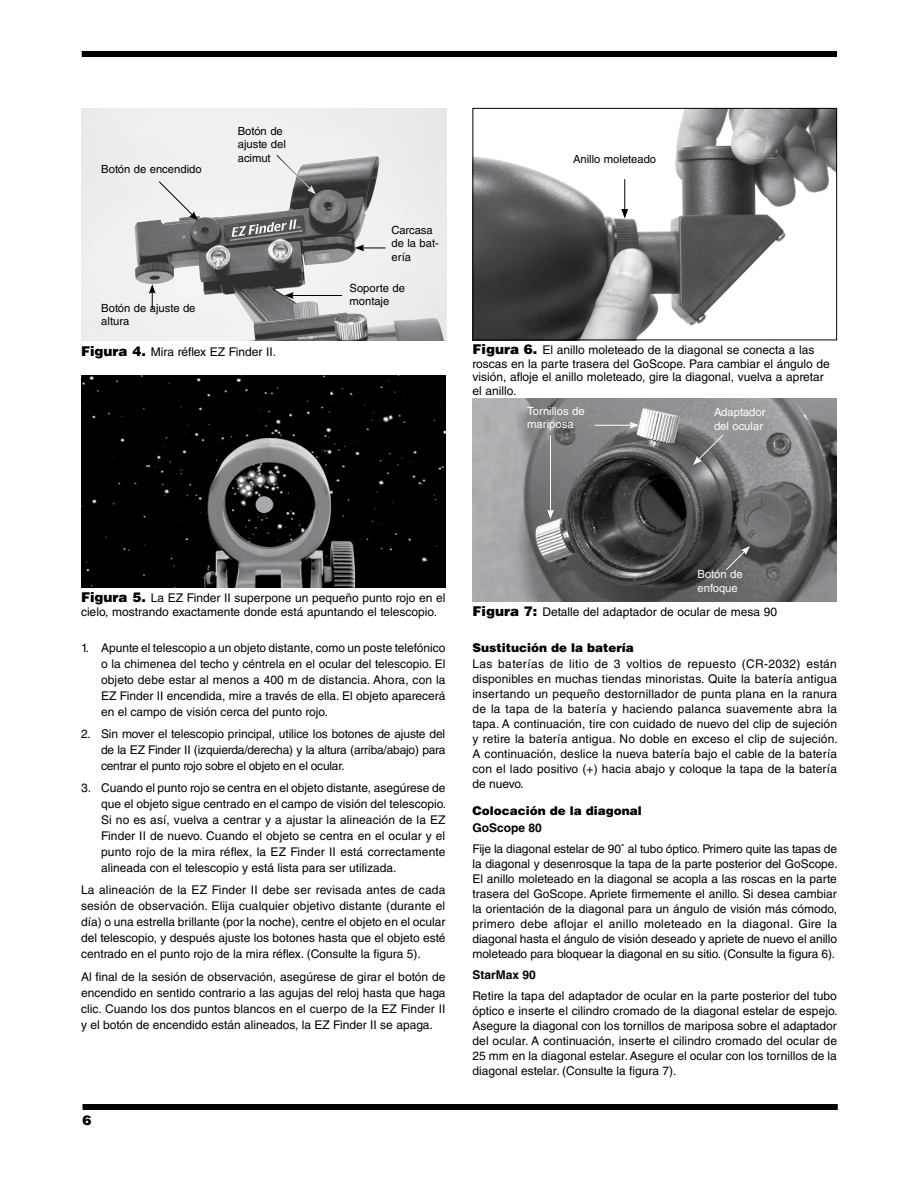
<style>
.page{position:relative;width:918px;height:1188px;background:#fff}
.page>*{position:absolute;margin:0;border:0;box-sizing:border-box;transform-origin:0 0}
.t1{font:900 13.5px "Helvetica LT Std";color:#000}
.IN_Body_Text{font:12px/15px "Helvetica LT Std";color:#000;text-align:justify}
.IN_Body_Text_Hang_In{font:12px/16px "Helvetica LT Std";color:#000;text-align:justify}
.IN_Caption{font:12px/13.5px "Helvetica LT Std";color:#000}
.IN_Section_Subhead{font:900 12px "Helvetica LT Std";color:#000}
.IN_Body_Text-2{font:700 12px "Helvetica LT Std";color:#000}
.t2{font:11.25px/13.5px "Helvetica LT Std";color:#000}
.t3{font:11.25px/13.5px "Helvetica LT Std";color:#fff}
.s1{font-weight:900;font-size:13.5px}
</style>
<div class="page">
<div style="left:82px;top:51px;width:755px;height:6px;background:#000"></div>
<div style="left:82px;top:1104px;width:756px;height:6px;background:#000"></div>
<img style="left:82px;top:108px;width:364px;height:232px">
<img style="left:472px;top:398px;width:365px;height:203px">
<img style="left:81px;top:375px;width:365px;height:213px">
<div style="left:256px;top:496px;width:16px;height:17px;background:#a7a9ac;border-radius:50%"></div>
<svg style="left:276px;top:154px;width:40px;height:40px"></svg>
<svg style="left:158px;top:181px;width:40px;height:39px"></svg>
<svg style="left:149px;top:284px;width:7px;height:26px"></svg>
<hr style="left:291px;top:295px;width:51px;height:1px;background:#000">
<svg style="left:284px;top:292px;width:10px;height:7px"></svg>
<svg style="left:355px;top:244px;width:31px;height:7px"></svg>
<img style="left:474px;top:110px;width:361px;height:228px">
<div style="left:472px;top:108px;width:365px;height:232px;border:1px solid #000"></div>
<hr style="left:624px;top:179px;width:1px;height:32px;background:#000">
<svg style="left:621px;top:209px;width:7px;height:10px"></svg>
<svg style="left:693px;top:434px;width:31px;height:31px"></svg>
<svg style="left:725px;top:546px;width:25px;height:25px"></svg>
<hr style="left:595px;top:425px;width:37px;height:1px;background:#fff">
<svg style="left:630px;top:422px;width:9px;height:7px"></svg>
<hr style="left:550px;top:436px;width:1px;height:76px;background:#fff">
<svg style="left:547px;top:510px;width:7px;height:9px"></svg>
<p class="t2" style="left:101px;top:163px;width:102px">Botón de encendido</p>
<p class="t2" style="left:238px;top:124px;width:50px">Botón de ajuste del acimut</p>
<p class="t2" style="left:101px;top:301px;width:96px">Botón de ajuste de altura</p>
<p class="IN_Caption" style="left:81px;top:345px;width:197px"><span class="s1">Figura 4.</span> Mira réflex EZ Finder II.</p>
<p class="t2" style="left:392px;top:223px;width:49px">Carcasa de la bat&shy;ería</p>
<p class="t2" style="left:350px;top:281px;width:57px">Soporte de montaje</p>
<p class="t2" style="left:573px;top:152px;width:85px">Anillo moleteado</p>
<p class="IN_Caption" style="left:472px;top:343px;width:359px"><span class="s1">Figura 6.</span> El anillo moleteado de la diagonal se conecta a las roscas en la parte trasera del GoScope. Para cambiar el ángulo de visión, afloje el anillo moleteado, gire la diagonal, vuelva a apretar el anillo.</p>
<p class="t3" style="left:527px;top:404px;width:59px">Tornillos de mariposa</p>
<p class="t3" style="left:714px;top:405px;width:53px">Adaptador del ocular</p>
<p class="IN_Caption" style="left:81px;top:591px;width:366px"><span class="s1">Figura 5.</span> La EZ Finder II superpone un pequeño punto rojo en el cielo, mostrando exactamente donde está apuntando el telescopio.</p>
<p class="IN_Body_Text_Hang_In" style="left:101px;top:639px;width:346px;text-indent:-20px">1. Apunte el telescopio a un objeto distante, como un poste telefónico o la chimenea del techo y céntrela en el ocular del telescopio. El objeto debe estar al menos a 400 m de distancia. Ahora, con la EZ Finder II encendida, mire a través de ella. El objeto aparecerá en el campo de visión cerca del punto rojo.</p>
<p class="IN_Body_Text_Hang_In" style="left:101px;top:726px;width:346px;text-indent:-20px">2. Sin mover el telescopio principal, utilice los botones de ajuste del de la EZ Finder II (izquierda/derecha) y la altura (arriba/abajo) para centrar el punto rojo sobre el objeto en el ocular.</p>
<p class="IN_Body_Text_Hang_In" style="left:101px;top:780px;width:347px;text-indent:-20px">3. Cuando el punto rojo se centra en el objeto distante, asegúrese de que el objeto sigue centrado en el campo de visión del telescopio.<br>Si no es así, vuelva a centrar y a ajustar la alineación de la EZ Finder II de nuevo. Cuando el objeto se centra en el ocular y el punto rojo de la mira réflex, la EZ Finder II está correctamente alineada con el telescopio y está lista para ser utilizada.</p>
<p class="IN_Body_Text" style="left:81px;top:882px;width:366px;line-height:16px">La alineación de la EZ Finder II debe ser revisada antes de cada sesión de observación. Elija cualquier objetivo distante (durante el día) o una estrella brillante (por la noche), centre el objeto en el ocular del telescopio, y después ajuste los botones hasta que el objeto esté centrado en el punto rojo de la mira réflex. (Consulte la figura 5).</p>
<p class="IN_Body_Text" style="left:81px;top:968px;width:366px;line-height:16px">Al final de la sesión de observación, asegúrese de girar el botón de encendido en sentido contrario a las agujas del reloj hasta que haga clic. Cuando los dos puntos blancos en el cuerpo de la EZ Finder II y el botón de encendido están alineados, la EZ Finder II se apaga.</p>
<p class="t1" style="left:82px;top:1111px;width:11px">6</p>
<p class="t3" style="left:698px;top:567px;width:47px">Botón de enfoque</p>
<p class="IN_Caption" style="left:472px;top:605px;width:306px"><span class="s1">Figura 7:</span> Detalle del adaptador de ocular de mesa 90</p>
<h2 class="IN_Section_Subhead" style="left:472px;top:639px;width:163px">Sustitución de la batería</h2>
<p class="IN_Body_Text" style="left:472px;top:656px;width:367px">Las baterías de litio de 3 voltios de repuesto (CR-2032) están disponibles en muchas tiendas minoristas. Quite la batería antigua insertando un pequeño destornillador de punta plana en la ranura de la tapa de la batería y haciendo palanca suavemente abra la tapa. A continuación, tire con cuidado de nuevo del clip de sujeción y retire la batería antigua. No doble en exceso el clip de sujeción.<br>A continuación, deslice la nueva batería bajo el cable de la batería con el lado positivo (+) hacia abajo y coloque la tapa de la batería de nuevo.</p>
<h2 class="IN_Section_Subhead" style="left:472px;top:803px;width:171px">Colocación de la diagonal</h2>
<p class="IN_Body_Text-2" style="left:472px;top:820px;width:71px">GoScope 80</p>
<p class="IN_Body_Text" style="left:472px;top:841px;width:367px">Fije la diagonal estelar de 90˚ al tubo óptico. Primero quite las tapas de la diagonal y desenrosque la tapa de la parte posterior del GoScope.<br>El anillo moleteado en la diagonal se acopla a las roscas en la parte trasera del GoScope. Apriete firmemente el anillo. Si desea cambiar la orientación de la diagonal para un ángulo de visión más cómodo, primero debe aflojar el anillo moleteado en la diagonal. Gire la diagonal hasta el ángulo de visión deseado y apriete de nuevo el anillo moleteado para bloquear la diagonal en su sitio. (Consulte la figura 6).</p>
<p class="IN_Body_Text-2" style="left:472px;top:967px;width:65px">StarMax 90</p>
<p class="IN_Body_Text" style="left:472px;top:988px;width:367px">Retire la tapa del adaptador de ocular en la parte posterior del tubo óptico e inserte el cilindro cromado de la diagonal estelar de espejo.<br>Asegure la diagonal con los tornillos de mariposa sobre el adaptador del ocular. A continuación, inserte el cilindro cromado del ocular de 25 mm en la diagonal estelar. Asegure el ocular con los tornillos de la diagonal estelar. (Consulte la figura 7).</p>
</div>
